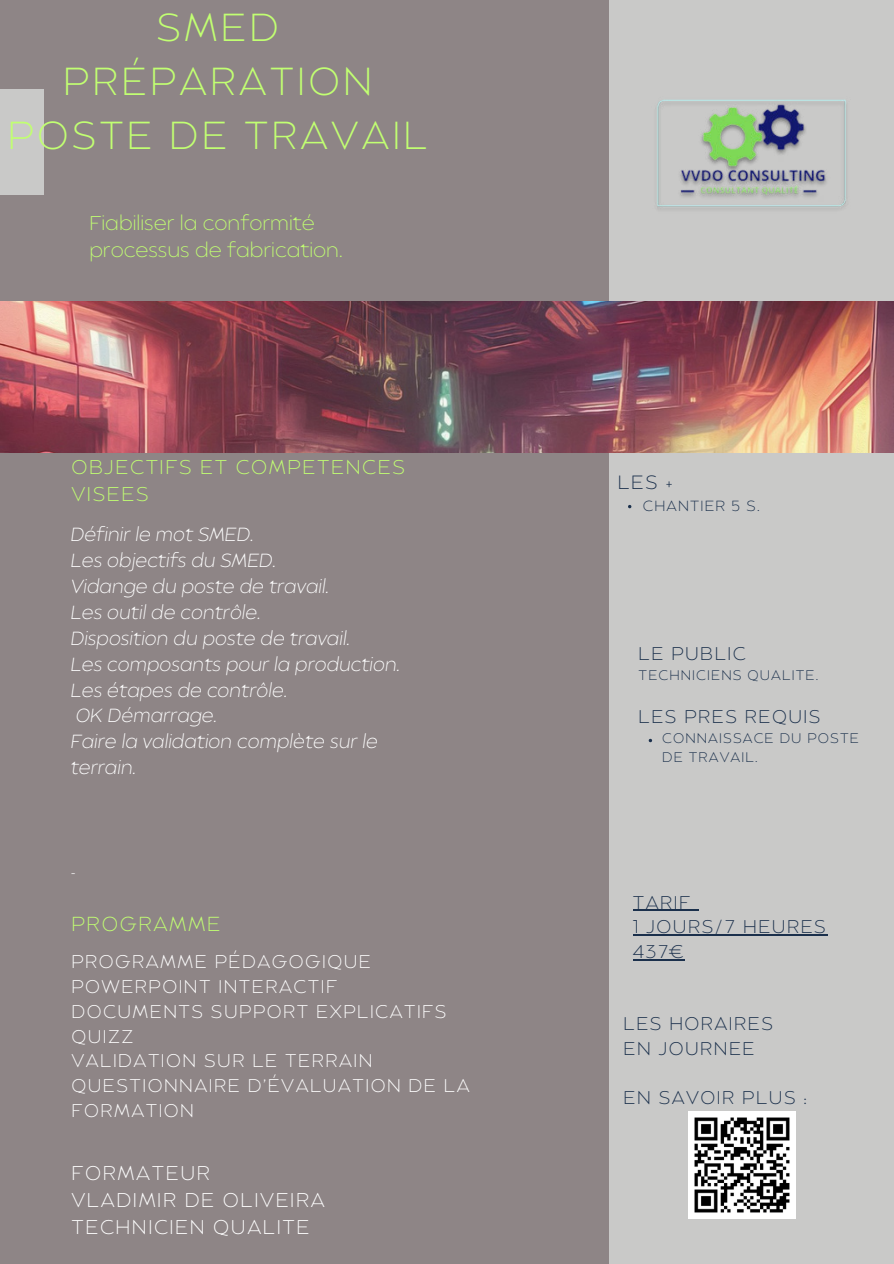
<style>
.page{position:relative;width:894px;height:1264px;background:#fff}
.page>*{position:absolute;margin:0;border:0;box-sizing:border-box;transform-origin:0 0}
.t1{font:200 39px/54px "Balgin";letter-spacing:.08em;color:#c1ff72;text-align:center}
.t2{font:200 20.25px "Balgin";letter-spacing:.08em;color:#c1ff72}
.t3{font:200 19.8px/27px "Balgin";color:#c1ff72}
.t4{font:200 19.8px/27px "Balgin";letter-spacing:.08em;color:#fff}
.t5{font:200 19.8px/27px "Balgin";letter-spacing:.08em;color:#c1ff72}
.t6{font:200 19.2px "Balgin";color:#1b304c}
.t7{font:italic 200 18.9px/25.8px "Balgin";color:#fff}
.t8{font:200 18.3px/24.8px "Balgin";letter-spacing:.08em;color:#fff}
.t9{font:200 18.3px/24.8px "Balgin";letter-spacing:.08em;color:#1b304c}
.t10{font:200 14.7px "Balgin";letter-spacing:.08em;color:#1b304c}
.t11{font:200 13.8px/19.2px "Balgin";letter-spacing:.08em;color:#1b304c}
</style>
<div class="page">
<div style="left:0;top:0;width:893px;height:1263px;background:#8e8586"></div>
<div style="left:609px;top:0;width:284px;height:1263px;background:#c9c9c8"></div>
<div style="left:0;top:89px;width:43px;height:106px;background:#c9c9c8"></div>
<img style="left:688px;top:1111px;width:107px;height:107px">
<img style="left:657px;top:100px;width:190px;height:110px">
<img style="left:0;top:301px;width:893px;height:151px">
<hr style="left:632px;top:909px;width:59px;height:1px;background:#1b304c">
<hr style="left:632px;top:934px;width:195px;height:1px;background:#1b304c">
<hr style="left:632px;top:959px;width:52px;height:1px;background:#1b304c">
<h1 class="t1" style="left:8px;top:0;width:421px">SMED<br>PRÉPARATION<br>POSTE DE TRAVAIL</h1>
<p class="t3" style="left:89px;top:209px;width:255px">Fiabiliser la conformité processus de fabrication.</p>
<p class="t5" style="left:71px;top:453px;width:335px">OBJECTIFS ET COMPETENCES<br>VISEES</p>
<p class="t7" style="left:71px;top:521px;width:331px">Définir le mot SMED.<br>Les objectifs du SMED.<br>Vidange du poste de travail.<br>Les outil de contrôle.<br>Disposition du poste de travail.<br>Les composants pour la production.<br>Les étapes de contrôle.<br>OK Démarrage.<br>Faire la validation complète sur le terrain.</p>
<p class="t7" style="left:71px;top:858px;width:7px">-</p>
<p class="t2" style="left:71px;top:910px;width:151px">PROGRAMME</p>
<p class="t8" style="left:71px;top:949px;width:399px">PROGRAMME PÉDAGOGIQUE<br>POWERPOINT INTERACTIF<br>DOCUMENTS SUPPORT EXPLICATIFS<br>QUIZZ<br>VALIDATION SUR LE TERRAIN<br>QUESTIONNAIRE D’ÉVALUATION DE LA<br>FORMATION</p>
<p class="t4" style="left:71px;top:1158px;width:255px">FORMATEUR<br>VLADIMIR DE OLIVEIRA<br>TECHNICIEN QUALITE</p>
<p class="t6" style="left:617px;top:470px;width:56px">LES +</p>
<p class="t10" style="left:642px;top:495px;width:118px">CHANTIER 5 S.</p>
<p class="t9" style="left:638px;top:641px;width:108px">LE PUBLIC</p>
<p class="t11" style="left:638px;top:665px;width:181px">TECHNICIENS QUALITE.</p>
<p class="t9" style="left:638px;top:704px;width:183px">LES PRES REQUIS</p>
<p class="t11" style="left:662px;top:728px;width:198px">CONNAISSACE DU POSTE<br>DE TRAVAIL.</p>
<p class="t9" style="left:632px;top:889px;width:194px">TARIF<br>1 JOURS/7 HEURES<br>437€</p>
<p class="t9" style="left:623px;top:1011px;width:151px">LES HORAIRES<br>EN JOURNEE</p>
<p class="t9" style="left:623px;top:1084px;width:185px">EN SAVOIR PLUS :</p>
</div>
